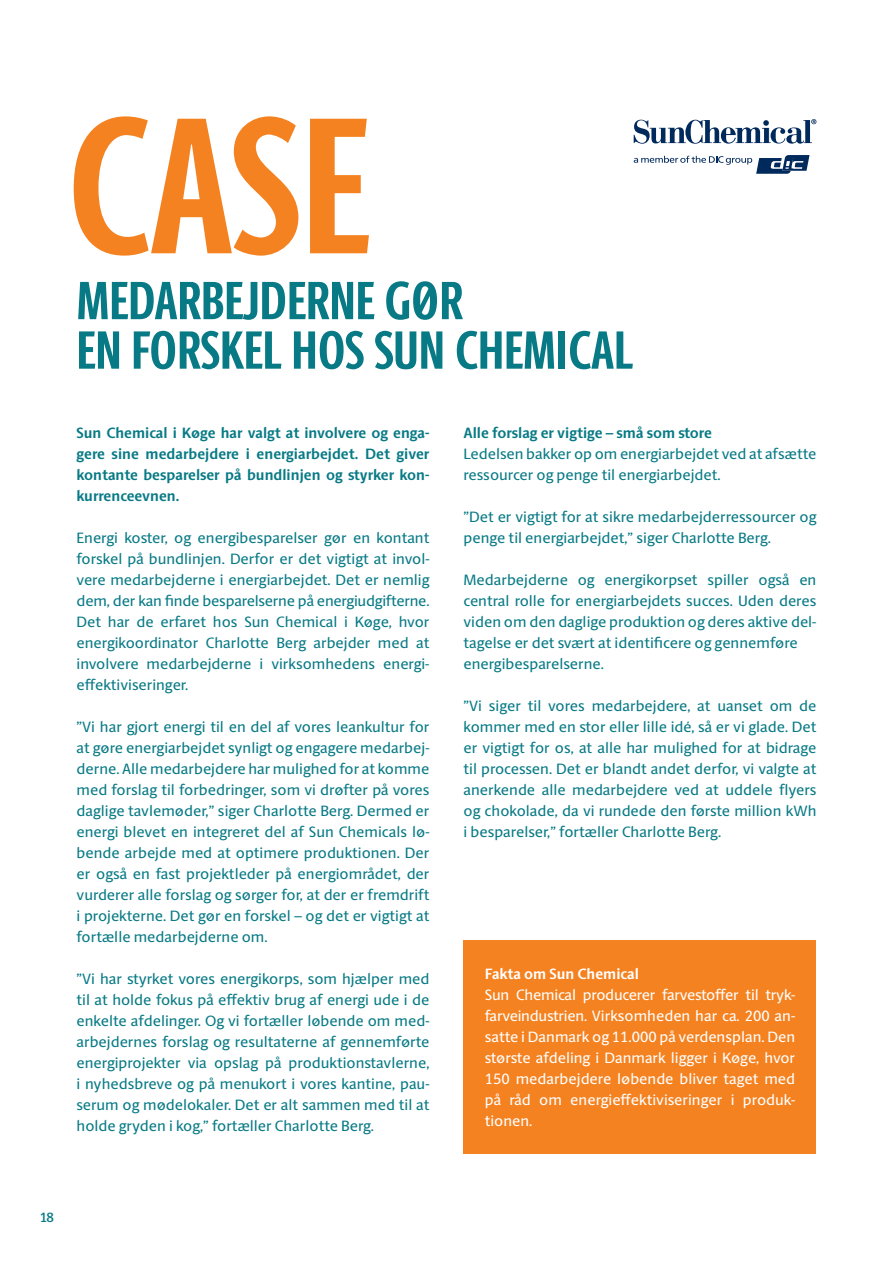
<style>
.page{position:relative;width:893px;height:1263px;background:#fff}
.page>*{position:absolute;margin:0;border:0;box-sizing:border-box;transform-origin:0 0}
.overskrift{font:700 extra-condensed 195px "ID Sans";color:#f58220}
.overskrift-2{font:700 extra-condensed 54px/49.5px "ID Sans";color:#087a85}
.brød{font:15px/21px "ID Sans";color:#087a85;text-align:justify}
.Underover{font:15px/21px "ID Sans";color:#fff;text-align:justify}
.Underover-2{font:700 15px/21px "ID Sans";color:#087a85;text-align:justify}
.Underover-3{font:700 15px "ID Sans";color:#fff}
.t1{font:600 13.5px "ID Sans";color:#087a85}
</style>
<div class="page">
<div style="left:463px;top:940px;width:353px;height:213px;background:#f58220"></div>
<svg style="left:634px;top:119px;width:182px;height:25px"></svg>
<svg style="left:634px;top:155px;width:175px;height:19px"></svg>
<p class="overskrift" style="left:66px;top:68px;width:305px">CASE</p>
<p class="overskrift-2" style="left:77px;top:277px;width:558px">MEDARBEJDERNE GØR<br>EN FORSKEL HOS SUN CHEMICAL</p>
<p class="Underover-2" style="left:77px;top:422px;width:354px">Sun Chemical i Køge har valgt at involvere og enga&shy;gere sine medarbejdere i energiarbejdet. Det giver kontante besparelser på bundlinjen og styrker kon&shy;kurrenceevnen.</p>
<p class="brød" style="left:77px;top:528px;width:354px">Energi koster, og energibesparelser gør en kontant forskel på bundlinjen. Derfor er det vigtigt at invol&shy;vere medarbejderne i energiarbejdet. Det er nemlig dem, der kan finde besparelserne på energiudgifterne.<br>Det har de erfaret hos Sun Chemical i Køge, hvor energikoordinator Charlotte Berg arbejder med at involvere medarbejderne i virksomhedens energi&shy;effektiviseringer.</p>
<p class="brød" style="left:77px;top:717px;width:354px">”Vi har gjort energi til en del af vores leankultur for at gøre energiarbejdet synligt og engagere medarbej&shy;derne. Alle medarbejdere har mulighed for at komme med forslag til forbedringer, som vi drøfter på vores daglige tavlemøder,” siger Charlotte Berg. Dermed er energi blevet en integreret del af Sun Chemicals lø&shy;bende arbejde med at optimere produktionen. Der er også en fast projektleder på energiområdet, der vurderer alle forslag og sørger for, at der er fremdrift i projekterne. Det gør en forskel – og det er vigtigt at fortælle medarbejderne om.</p>
<p class="brød" style="left:77px;top:969px;width:354px">”Vi har styrket vores energikorps, som hjælper med til at holde fokus på effektiv brug af energi ude i de enkelte afdelinger. Og vi fortæller løbende om med&shy;arbejdernes forslag og resultaterne af gennemførte energiprojekter via opslag på produktionstavlerne, i nyhedsbreve og på menukort i vores kantine, pau&shy;serum og mødelokaler. Det er alt sammen med til at holde gryden i kog,” fortæller Charlotte Berg.</p>
<p class="Underover-2" style="left:463px;top:422px;width:250px">Alle forslag er vigtige – små som store</p>
<p class="brød" style="left:463px;top:444px;width:354px">Ledelsen bakker op om energiarbejdet ved at afsætte ressourcer og penge til energiarbejdet.</p>
<p class="brød" style="left:463px;top:507px;width:354px">”Det er vigtigt for at sikre medarbejderressourcer og penge til energiarbejdet,” siger Charlotte Berg.</p>
<p class="brød" style="left:463px;top:570px;width:354px">Medarbejderne og energikorpset spiller også en central rolle for energiarbejdets succes. Uden deres viden om den daglige produktion og deres aktive del&shy;tagelse er det svært at identificere og gennemføre</p>
<p class="brød" style="left:463px;top:654px;width:142px">energibesparelserne.</p>
<p class="brød" style="left:463px;top:696px;width:354px">”Vi siger til vores medarbejdere, at uanset om de kommer med en stor eller lille idé, så er vi glade. Det er vigtigt for os, at alle har mulighed for at bidrage til processen. Det er blandt andet derfor, vi valgte at anerkende alle medarbejdere ved at uddele flyers og chokolade, da vi rundede den første million kWh i besparelser,” fortæller Charlotte Berg.</p>
<p class="Underover-3" style="left:485px;top:964px;width:156px">Fakta om Sun Chemical</p>
<p class="Underover" style="left:485px;top:984px;width:312px">Sun Chemical producerer farvestoffer til tryk&shy;farveindustrien. Virksomheden har ca. 200 an&shy;satte i Danmark og 11.000 på verdensplan. Den største afdeling i Danmark ligger i Køge, hvor 150 medarbejdere løbende bliver taget med på råd om energieffektiviseringer i produk&shy;tionen.</p>
<p class="t1" style="left:39px;top:1209px;width:17px">18</p>
</div>
